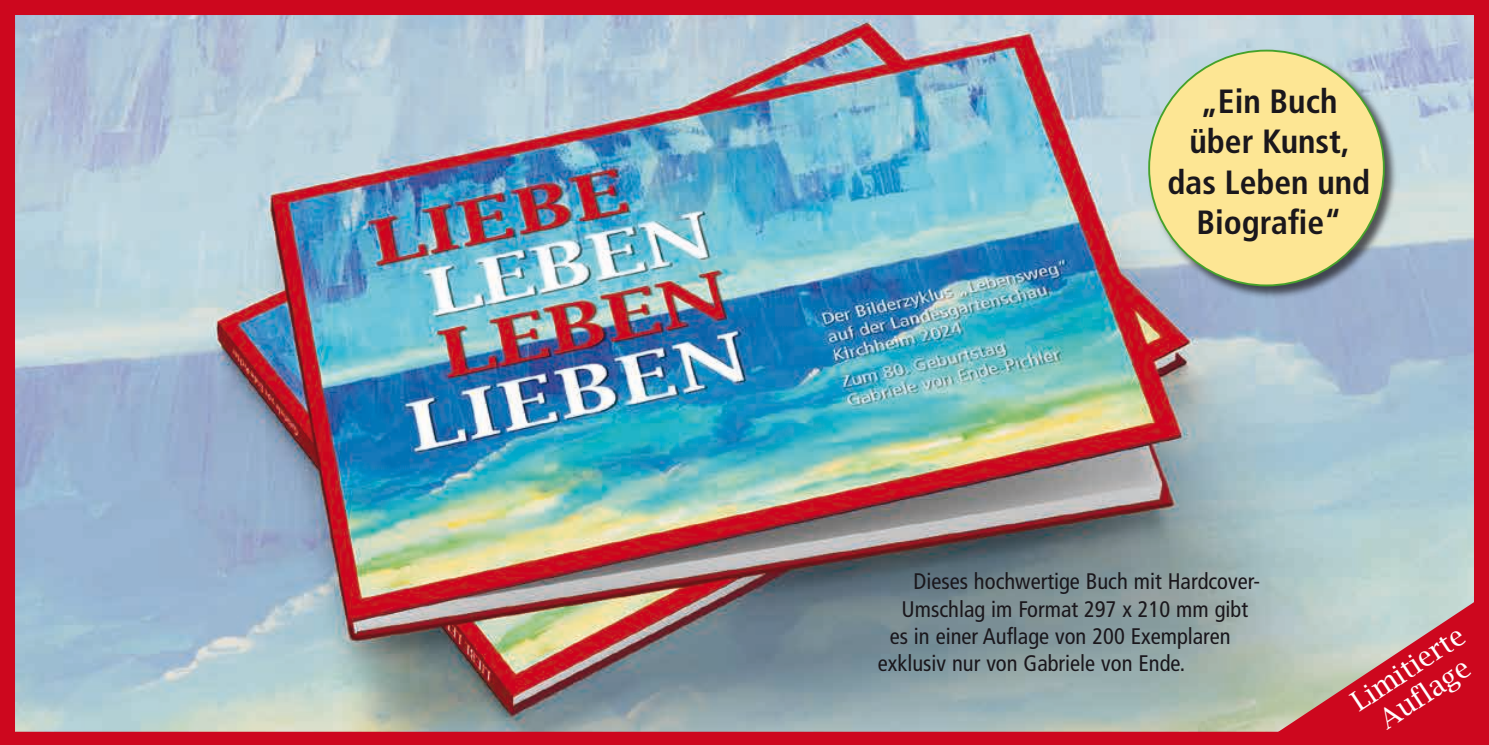
<style>
.page{position:relative;width:1489px;height:745px;background:#fff}
.page>*{position:absolute;margin:0;border:0;box-sizing:border-box;transform-origin:0 0}
.t1{font:700 condensed 33.5px/40.2px "Frutiger LT Std";color:#1a171c;text-align:center}
.t2{font:27.5px/30px "Lucida Bright";color:#fff;text-align:center}
.t3{font:condensed 22.5px "Frutiger LT Std";color:#1a171c}
</style>
<div class="page">
<img style="left:0;top:0;width:1488px;height:744px">
<h1 class="t1" style="left:1167px;top:81px;width:204px">„Ein Buch über Kunst, das Leben und<br>Biografie“</h1>
<p class="t3" style="left:913px;top:568px;width:348px">Dieses hochwertige Buch mit Hardcover-</p>
<p class="t3" style="left:901px;top:595px;width:348px">Umschlag im Format 297 x 210 mm gibt</p>
<p class="t3" style="left:889px;top:622px;width:342px">es in einer Auflage von 200 Exemplaren</p>
<p class="t3" style="left:877px;top:649px;width:309px">exklusiv nur von Gabriele von Ende.</p>
<p class="t2" style="left:1345px;top:691px;width:131px;rotate:-34deg">Limitierte<br>Auflage</p>
</div>
